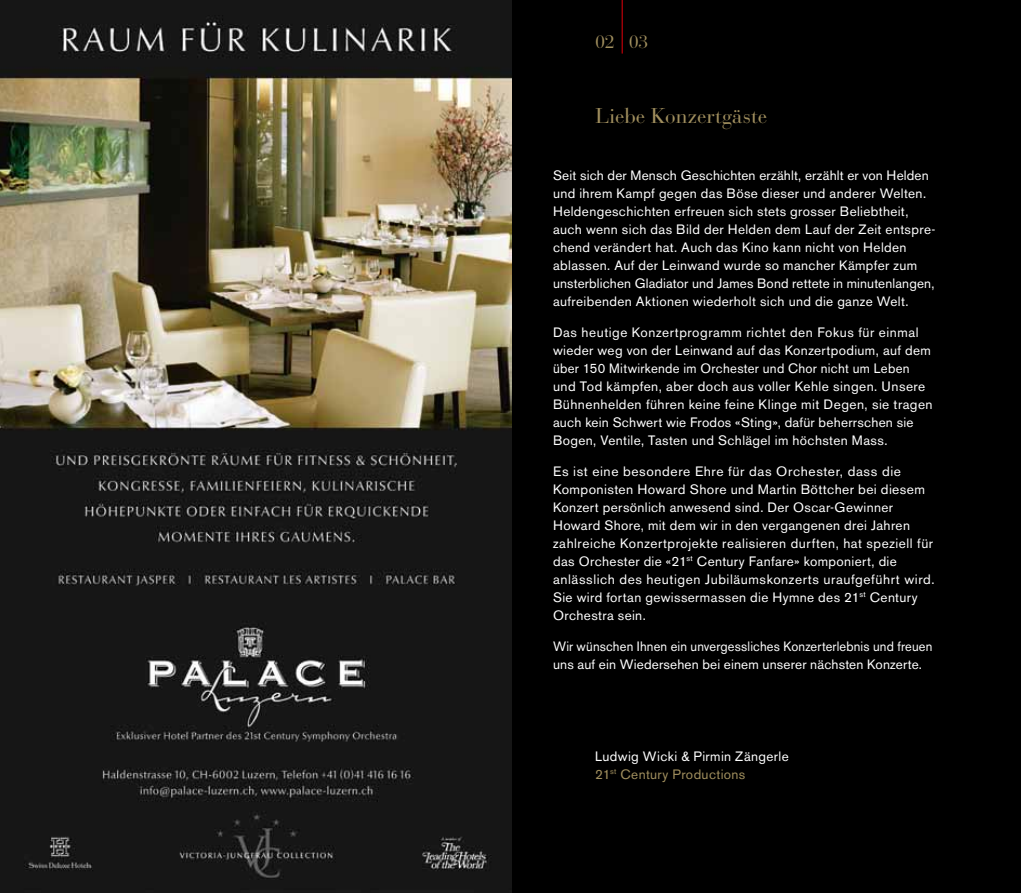
<style>
.page{position:relative;width:1021px;height:893px;background:#fff}
.page>*{position:absolute;margin:0;border:0;box-sizing:border-box;transform-origin:0 0}
.t1{font:21px "BA39";letter-spacing:.015em;color:#a18f5e}
.t2{font:18px "BA39";color:#a18f5e}
.t3{font:13.5px/18px "Akzidenz Grotesk BE";letter-spacing:.03em;color:#fff}
.t4{font:13.5px/18px "Akzidenz Grotesk BE";letter-spacing:.01em;color:#fff;scale:.95 1}
.s1{color:#a18f5e}
</style>
<div class="page">
<div style="left:510px;top:0;width:510px;height:893px;background:#000"></div>
<img style="left:0;top:0;width:511px;height:893px">
<hr style="left:621px;top:0;width:1px;height:54px;background:#e3000b">
<h2 class="t2" style="left:595px;top:31px;width:54px">02 03</h2>
<h1 class="t1" style="left:595px;top:103px;width:173px">Liebe Konzertgäste</h1>
<p class="t3" style="left:553px;top:167px;width:384px">Seit sich der Mensch Geschichten erzählt, erzählt er von Helden und ihrem Kampf gegen das Böse dieser und anderer Welten.<br>Heldengeschichten erfreuen sich stets grosser Beliebtheit, auch wenn sich das Bild der Helden dem Lauf der Zeit entspre&shy;chend verändert hat. Auch das Kino kann nicht von Helden ablassen. Auf der Leinwand wurde so mancher Kämpfer zum unsterblichen Gladiator und James Bond rettete in minutenlangen, aufreibenden Aktionen wiederholt sich und die ganze Welt.</p>
<p class="t3" style="left:553px;top:323px;width:381px">Das heutige Konzertprogramm richtet den Fokus für einmal wieder weg von der Leinwand auf das Konzertpodium, auf dem über 150 Mitwirkende im Orchester und Chor nicht um Leben und Tod kämpfen, aber doch aus voller Kehle singen. Unsere Bühnenhelden führen keine feine Klinge mit Degen, sie tragen auch kein Schwert wie Frodos «Sting», dafür beherrschen sie Bogen, Ventile, Tasten und Schlägel im höchsten Mass.</p>
<p class="t3" style="left:553px;top:462px;width:383px">Es ist eine besondere Ehre für das Orchester, dass die Komponisten Howard Shore und Martin Böttcher bei diesem Konzert persönlich anwesend sind. Der Oscar-Gewinner Howard Shore, mit dem wir in den vergangenen drei Jahren zahlreiche Konzertprojekte realisieren durften, hat speziell für das Orchester die «21<sup>st</sup> Century Fanfare» komponiert, die anlässlich des heutigen Jubiläumskonzerts uraufgeführt wird.<br>Sie wird fortan gewissermassen die Hymne des 21<sup>st</sup> Century Orchestra sein.</p>
<p class="t4" style="left:553px;top:637px;width:401px">Wir wünschen Ihnen ein unvergessliches Konzerterlebnis und freuen uns auf ein Wiedersehen bei einem unserer nächsten Konzerte.</p>
<p class="t3" style="left:595px;top:747px;width:195px">Ludwig Wicki &amp; Pirmin Zängerle<br><span class="s1">21</span><sup>st</sup> <span class="s1">Century Productions</span></p>
</div>
